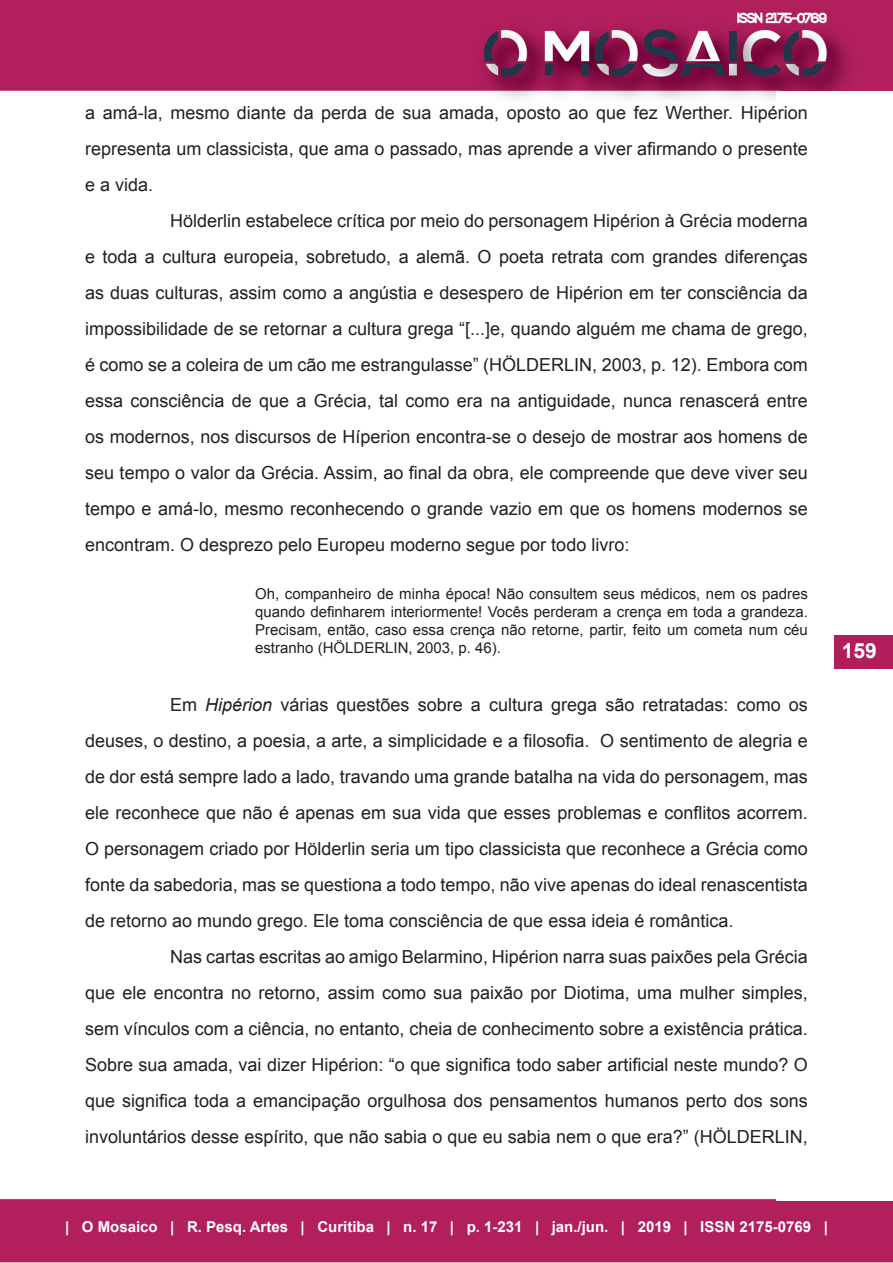
<style>
.page{position:relative;width:893px;height:1263px;background:#fff}
.page>*{position:absolute;margin:0;border:0;box-sizing:border-box;transform-origin:0 0}
.t1{font:700 21px "Arial";color:#fff}
.Corpo{font:18px/36px "Arial";color:#231f20;text-align:justify}
.citação{font:15px/18px "Arial";color:#231f20;text-align:justify}
.t2{font:700 15px "Arial";color:#fff}
.s1{font-style:italic}
</style>
<div class="page">
<img style="left:0;top:0;width:893px;height:1263px">
<div style="left:777px;top:92px;width:116px;height:1109px;background:#fff"></div>
<div style="left:834px;top:635px;width:59px;height:33px;background:#b01f5c"></div>
<p class="Corpo" style="left:85px;top:95px;width:724px">a amá-la, mesmo diante da perda de sua amada, oposto ao que fez Werther. Hipérion representa um classicista, que ama o passado, mas aprende a viver afirmando o presente e a vida.</p>
<p class="Corpo" style="left:85px;top:203px;width:724px;text-indent:85px">Hölderlin estabelece crítica por meio do personagem Hipérion à Grécia moderna e toda a cultura europeia, sobretudo, a alemã. O poeta retrata com grandes diferenças as duas culturas, assim como a angústia e desespero de Hipérion em ter consciência da impossibilidade de se retornar a cultura grega “[...]e, quando alguém me chama de grego, é como se a coleira de um cão me estrangulasse” (HÖLDERLIN, 2003, p. 12). Embora com essa consciência de que a Grécia, tal como era na antiguidade, nunca renascerá entre os modernos, nos discursos de Híperion encontra-se o desejo de mostrar aos homens de seu tempo o valor da Grécia. Assim, ao final da obra, ele compreende que deve viver seu tempo e amá-lo, mesmo reconhecendo o grande vazio em que os homens modernos se encontram. O desprezo pelo Europeu moderno segue por todo livro:</p>
<p class="citação" style="left:255px;top:585px;width:554px">Oh, companheiro de minha época! Não consultem seus médicos, nem os padres quando definharem interiormente! Vocês perderam a crença em toda a grandeza.<br>Precisam, então, caso essa crença não retorne, partir, feito um cometa num céu estranho (HÖLDERLIN, 2003, p. 46).</p>
<p class="Corpo" style="left:85px;top:686px;width:724px;text-indent:85px">Em <span class="s1">Hipérion</span> várias questões sobre a cultura grega são retratadas: como os deuses, o destino, a poesia, a arte, a simplicidade e a filosofia. O sentimento de alegria e de dor está sempre lado a lado, travando uma grande batalha na vida do personagem, mas ele reconhece que não é apenas em sua vida que esses problemas e conflitos acorrem.<br>O personagem criado por Hölderlin seria um tipo classicista que reconhece a Grécia como fonte da sabedoria, mas se questiona a todo tempo, não vive apenas do ideal renascentista de retorno ao mundo grego. Ele toma consciência de que essa ideia é romântica.</p>
<p class="Corpo" style="left:85px;top:938px;width:724px;text-indent:85px">Nas cartas escritas ao amigo Belarmino, Hipérion narra suas paixões pela Grécia que ele encontra no retorno, assim como sua paixão por Diotima, uma mulher simples, sem vínculos com a ciência, no entanto, cheia de conhecimento sobre a existência prática.<br>Sobre sua amada, vai dizer Hipérion: “o que significa todo saber artificial neste mundo? O que significa toda a emancipação orgulhosa dos pensamentos humanos perto dos sons involuntários desse espírito, que não sabia o que eu sabia nem o que era?” (HÖLDERLIN,</p>
<p class="t1" style="left:842px;top:636px;width:37px">159</p>
<p class="t2" style="left:65px;top:1217px;width:764px">| O Mosaico | R. Pesq. Artes | Curitiba | n. 17 | p. 1-231 | jan./jun. | 2019 | ISSN 2175-0769 |</p>
</div>
